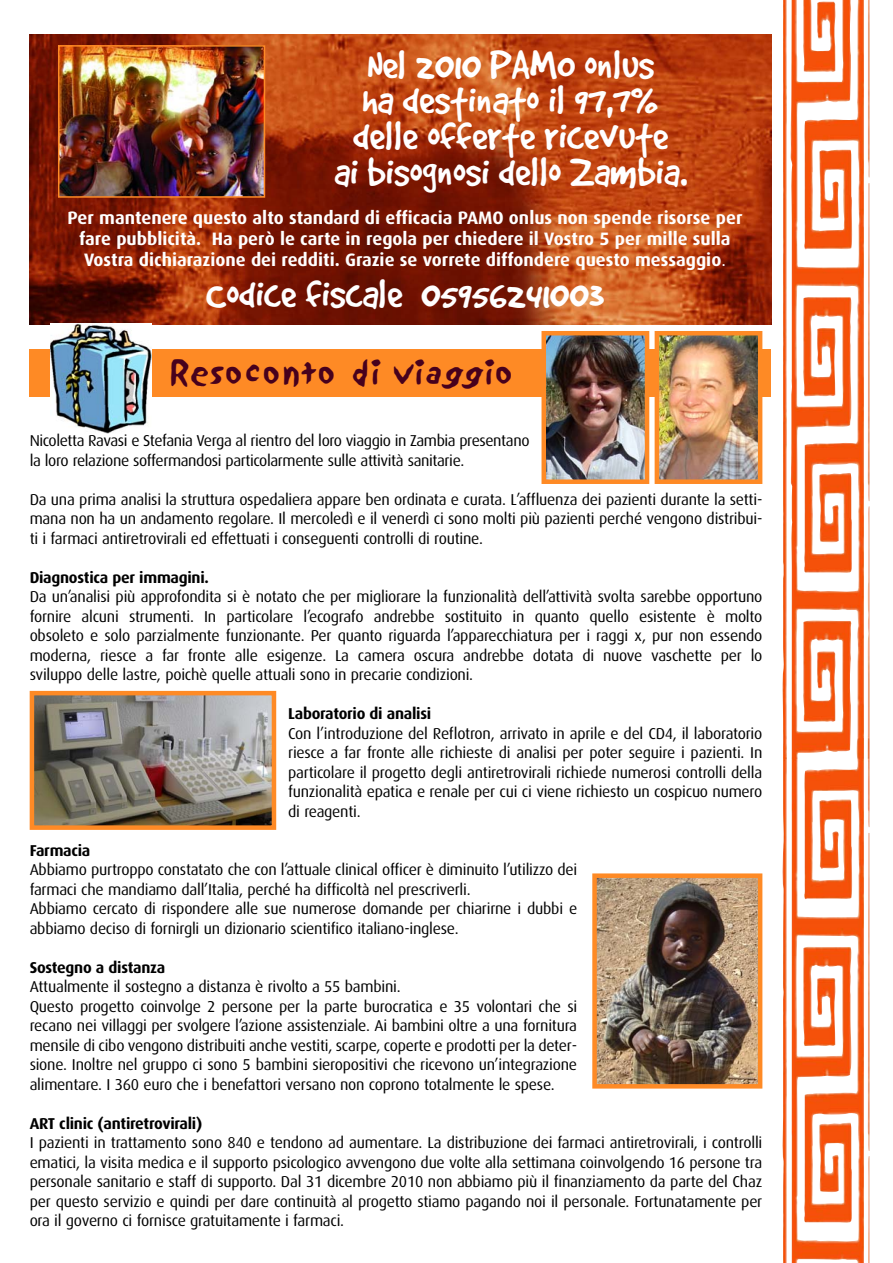
<style>
.page{position:relative;width:893px;height:1263px;background:#fff}
.page>*{position:absolute;margin:0;border:0;box-sizing:border-box;transform-origin:0 0}
.t1{font:45px/35.7px "Good Dog Plain";color:#fff;text-align:center}
.t2{font:30px "Sand";color:#47011d}
.t3{font:700 18px/21px "Dax";color:#fff;text-align:center}
.t4{font:15.75px/19.5px "Dax";letter-spacing:-.015em;color:#000;text-align:justify}
.t5{font:700 15.75px "Dax";letter-spacing:-.015em;color:#000}
.s1{font-weight:400}
</style>
<div class="page">
<img style="left:30px;top:34px;width:741px;height:290px">
<img style="left:61px;top:48px;width:201px;height:147px">
<div style="left:58px;top:45px;width:207px;height:153px;border:2px solid #fe8a25"></div>
<div style="left:30px;top:350px;width:741px;height:47px;background:#fe8a25"></div>
<img style="left:50px;top:324px;width:101px;height:109px">
<img style="left:782px;top:0;width:87px;height:1263px">
<img style="left:35px;top:696px;width:236px;height:129px">
<div style="left:30px;top:691px;width:246px;height:139px;border:4px solid #fe8a25"></div>
<img style="left:597px;top:878px;width:160px;height:206px">
<div style="left:592px;top:873px;width:170px;height:216px;border:4px solid #fe8a25"></div>
<img style="left:546px;top:336px;width:98px;height:143px">
<div style="left:541px;top:331px;width:108px;height:153px;border:4px solid #fe8a25"></div>
<img style="left:660px;top:336px;width:97px;height:143px">
<div style="left:655px;top:331px;width:107px;height:153px;border:4px solid #fe8a25"></div>
<h1 class="t1" style="left:334px;top:45px;width:354px">Nel 2010 PAMO onlus<br>ha destinato il 97,7% delle offerte ricevute<br>ai bisognosi dello Zambia.</h1>
<p class="t3" style="left:68px;top:207px;width:676px">Per mantenere questo alto standard di efficacia PAMO onlus non spende risorse per fare pubblicità. Ha però le carte in regola per chiedere il Vostro 5 per mille sulla<br>Vostra dichiarazione dei redditi. Grazie se vorrete diffondere questo messaggio<span class="s1">.</span></p>
<h1 class="t1" style="left:206px;top:275px;width:399px">Codice fiscale 05956241003</h1>
<h2 class="t2" style="left:169px;top:359px;width:347px">Resoconto di viaggio</h2>
<p class="t4" style="left:30px;top:431px;width:501px">Nicoletta Ravasi e Stefania Verga al rientro del loro viaggio in Zambia presentano la loro relazione soffermandosi particolarmente sulle attività sanitarie.</p>
<p class="t4" style="left:30px;top:489px;width:734px">Da una prima analisi la struttura ospedaliera appare ben ordinata e curata. L’affluenza dei pazienti durante la setti&shy;mana non ha un andamento regolare. Il mercoledì e il venerdì ci sono molti più pazienti perché vengono distribui&shy;ti i farmaci antiretrovirali ed effettuati i conseguenti controlli di routine.</p>
<p class="t5" style="left:30px;top:568px;width:181px">Diagnostica per immagini.</p>
<p class="t4" style="left:30px;top:587px;width:734px">Da un’analisi più approfondita si è notato che per migliorare la funzionalità dell’attività svolta sarebbe opportuno fornire alcuni strumenti. In particolare l’ecografo andrebbe sostituito in quanto quello esistente è molto obsoleto e solo parzialmente funzionante. Per quanto riguarda l’apparecchiatura per i raggi x, pur non essendo moderna, riesce a far fronte alle esigenze. La camera oscura andrebbe dotata di nuove vaschette per lo sviluppo delle lastre, poichè quelle attuali sono in precarie condizioni.</p>
<p class="t5" style="left:288px;top:704px;width:144px">Laboratorio di analisi</p>
<p class="t4" style="left:288px;top:723px;width:476px">Con l’introduzione del Reflotron, arrivato in aprile e del CD4, il laboratorio riesce a far fronte alle richieste di analisi per poter seguire i pazienti. In particolare il progetto degli antiretrovirali richiede numerosi controlli della funzionalità epatica e renale per cui ci viene richiesto un cospicuo numero di reagenti.</p>
<p class="t5" style="left:30px;top:841px;width:62px">Farmacia</p>
<p class="t4" style="left:30px;top:860px;width:549px;text-align:left">Abbiamo purtroppo constatato che con l’attuale clinical officer è diminuito l’utilizzo dei farmaci che mandiamo dall’Italia, perché ha difficoltà nel prescriverli.<br>Abbiamo cercato di rispondere alle sue numerose domande per chiarirne i dubbi e abbiamo deciso di fornirgli un dizionario scientifico italiano-inglese.</p>
<p class="t5" style="left:30px;top:958px;width:137px">Sostegno a distanza</p>
<p class="t4" style="left:30px;top:977px;width:549px;text-align:left">Attualmente il sostegno a distanza è rivolto a 55 bambini.<br>Questo progetto coinvolge 2 persone per la parte burocratica e 35 volontari che si recano nei villaggi per svolgere l’azione assistenziale. Ai bambini oltre a una fornitura mensile di cibo vengono distribuiti anche vestiti, scarpe, coperte e prodotti per la deter&shy;sione. Inoltre nel gruppo ci sono 5 bambini sieropositivi che ricevono un’integrazione alimentare. I 360 euro che i benefattori versano non coprono totalmente le spese.</p>
<p class="t5" style="left:30px;top:1114px;width:174px">ART clinic (antiretrovirali)</p>
<p class="t4" style="left:30px;top:1133px;width:734px">I pazienti in trattamento sono 840 e tendono ad aumentare. La distribuzione dei farmaci antiretrovirali, i controlli ematici, la visita medica e il supporto psicologico avvengono due volte alla settimana coinvolgendo 16 persone tra personale sanitario e staff di supporto. Dal 31 dicembre 2010 non abbiamo più il finanziamento da parte del Chaz per questo servizio e quindi per dare continuità al progetto stiamo pagando noi il personale. Fortunatamente per ora il governo ci fornisce gratuitamente i farmaci.</p>
</div>
